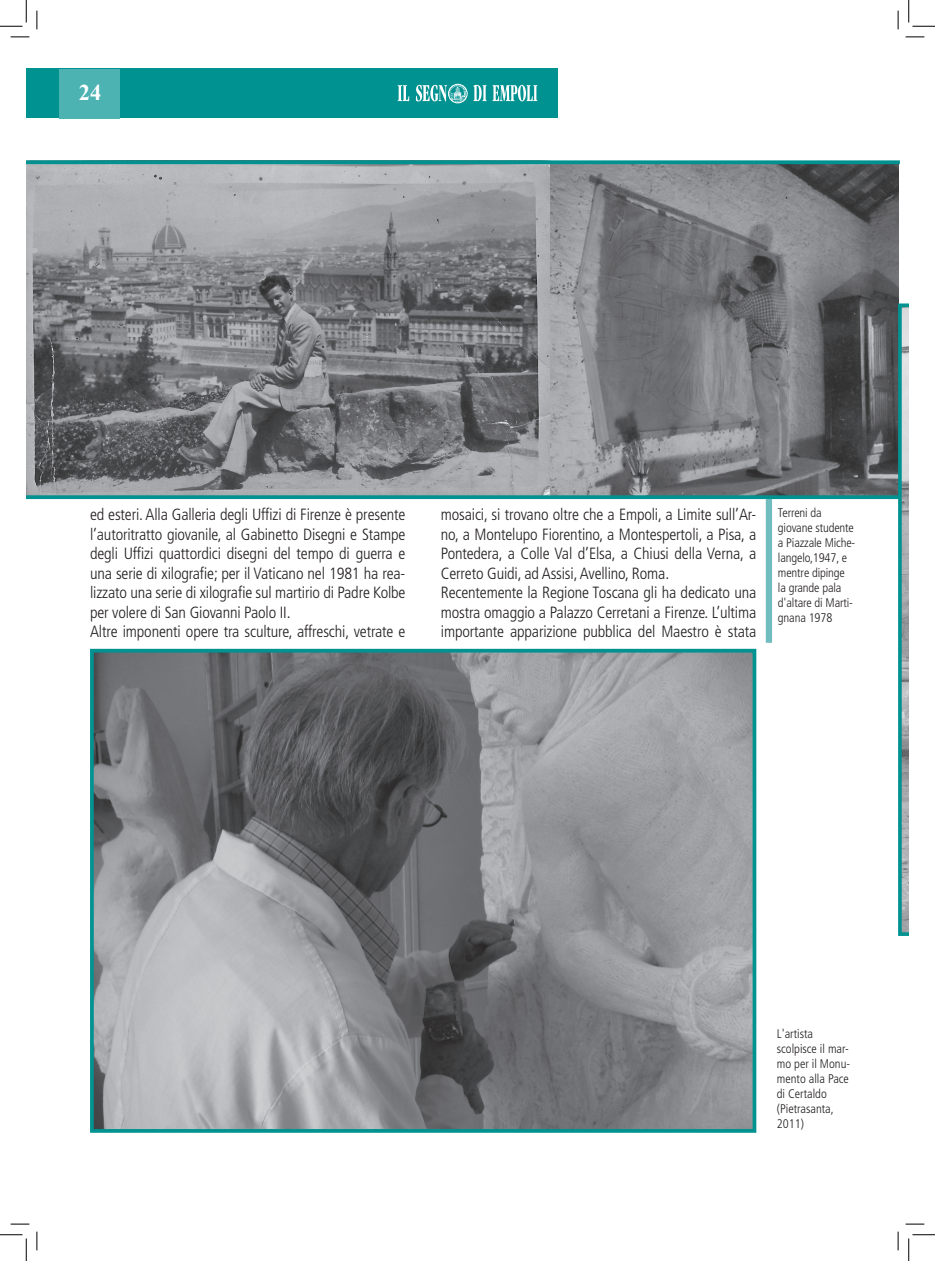
<style>
.page{position:relative;width:935px;height:1261px;background:#fff}
.page>*{position:absolute;margin:0;border:0;box-sizing:border-box;transform-origin:0 0}
.t1{font:700 22.5px "Times New Roman";color:#fff}
.t2{font:300 condensed 16.25px/19.5px "Frutiger";letter-spacing:-.01em;color:#231f20}
.t3{font:300 condensed 12.5px/15px "Frutiger";letter-spacing:-.01em;color:#231f20}
</style>
<div class="page">
<div style="left:26px;top:69px;width:532px;height:49px;background:#009290"></div>
<div style="left:59px;top:69px;width:60px;height:49px;background:#4cb2b2"></div>
<div style="left:448px;top:84px;width:19px;height:19px;border:1px solid #fff;border-radius:50%"></div>
<svg style="left:398px;top:85px;width:139px;height:16px"></svg>
<img style="left:95px;top:654px;width:656px;height:474px">
<div style="left:90px;top:649px;width:666px;height:484px;border:4px solid #009290"></div>
<div style="left:766px;top:499px;width:6px;height:144px;background:#6fbdbe"></div>
<img style="left:26px;top:164px;width:872px;height:331px">
<svg style="left:26px;top:160px;width:874px;height:4px;background:#109492"></svg>
<svg style="left:26px;top:495px;width:872px;height:4px;background:#0a9290"></svg>
<svg style="left:898px;top:303px;width:11px;height:633px;background:#77a9aa"></svg>
<svg style="left:11px;top:36px;width:18px;height:2px"></svg>
<svg style="left:905px;top:36px;width:19px;height:2px"></svg>
<svg style="left:11px;top:1223px;width:18px;height:2px"></svg>
<svg style="left:905px;top:1223px;width:19px;height:2px"></svg>
<svg style="left:36px;top:11px;width:2px;height:18px"></svg>
<svg style="left:36px;top:1231px;width:2px;height:19px"></svg>
<svg style="left:897px;top:11px;width:2px;height:18px"></svg>
<svg style="left:897px;top:1231px;width:2px;height:19px"></svg>
<svg style="left:0;top:0;width:27px;height:27px"></svg>
<svg style="left:0;top:1234px;width:27px;height:27px"></svg>
<svg style="left:908px;top:0;width:27px;height:27px"></svg>
<svg style="left:908px;top:1234px;width:27px;height:27px"></svg>
<h1 class="t1" style="left:79px;top:77px;width:24px">24</h1>
<p class="t2" style="left:90px;top:505px;width:317px">ed esteri. Alla Galleria degli Uffizi di Firenze è presente l’autoritratto giovanile, al Gabinetto Disegni e Stampe degli Uffizi quattordici disegni del tempo di guerra e una serie di xilografie; per il Vaticano nel 1981 ha rea&shy;lizzato una serie di xilografie sul martirio di Padre Kolbe per volere di San Giovanni Paolo II.<br>Altre imponenti opere tra sculture, affreschi, vetrate e</p>
<p class="t2" style="left:441px;top:505px;width:317px">mosaici, si trovano oltre che a Empoli, a Limite sull’Ar&shy;no, a Montelupo Fiorentino, a Montespertoli, a Pisa, a Pontedera, a Colle Val d’Elsa, a Chiusi della Verna, a Cerreto Guidi, ad Assisi, Avellino, Roma.<br>Recentemente la Regione Toscana gli ha dedicato una mostra omaggio a Palazzo Cerretani a Firenze. L’ultima importante apparizione pubblica del Maestro è stata</p>
<p class="t3" style="left:778px;top:505px;width:79px">Terreni da giovane studente a Piazzale Miche&shy;langelo,1947, e mentre dipinge la grande pala d'altare di Marti&shy;gnana 1978</p>
<p class="t3" style="left:777px;top:1026px;width:75px">L'artista scolpisce il mar&shy;mo per il Monu&shy;mento alla Pace di Certaldo (Pietrasanta,<br>2011)</p>
</div>
